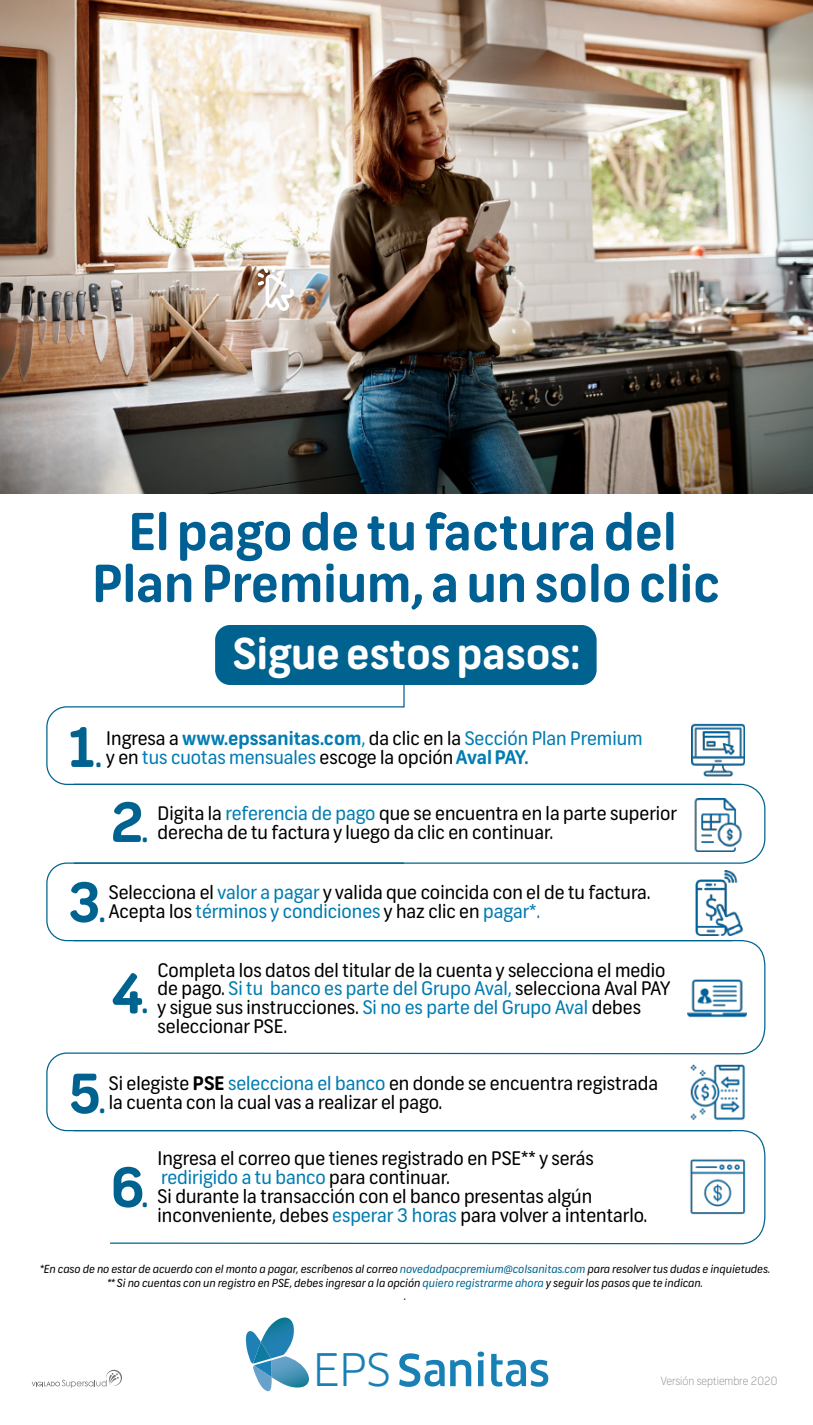
<style>
.page{position:relative;width:813px;height:1425px;background:#fff}
.page>*{position:absolute;margin:0;border:0;box-sizing:border-box;transform-origin:0 0}
.t1{font:700 54px "FNB Sans";color:#00638f}
.t2{font:700 50.88px/51.8px "FNB Sans";color:#006093;text-align:center}
.t3{font:43.88px "Clan Pro";color:#1880b4}
.t4{font:700 42.5px "FNB Sans";color:#fff}
.t5{font:18.75px/18.8px "FNB Sans";color:#000}
.t6{font:18.75px/18.8px "FNB Sans";color:#027cb1}
.t7{font:100 11.38px "FNB Sans";color:#767676}
.t8{font:italic 11.25px/13.5px "FNB Sans";color:#000;text-align:center}
.s1{font-size:30px}
.s2{color:#000}
.s3{font-weight:700}
.s4{color:#027cb1}
.s5{color:#00638f}
</style>
<div class="page">
<img style="left:0;top:0;width:812px;height:494px">
<svg style="left:450px;top:1360px;width:21px;height:26px"></svg>
<svg style="left:477px;top:1352px;width:7px;height:34px"></svg>
<svg style="left:399px;top:1353px;width:45px;height:34px"></svg>
<svg style="left:491px;top:1354px;width:57px;height:33px"></svg>
<svg style="left:246px;top:1318px;width:63px;height:74px"></svg>
<svg style="left:32px;top:1370px;width:90px;height:18px"></svg>
<svg style="left:257px;top:266px;width:37px;height:45px"></svg>
<div style="left:215px;top:625px;width:381px;height:60px;background:#00638f;border-radius:15px"></div>
<svg style="left:46px;top:684px;width:686px;height:101px"></svg>
<svg style="left:46px;top:862px;width:686px;height:77px"></svg>
<svg style="left:46px;top:939px;width:720px;height:193px"></svg>
<svg style="left:73px;top:1129px;width:693px;height:116px"></svg>
<svg style="left:73px;top:783px;width:693px;height:81px"></svg>
<img style="left:686px;top:870px;width:57px;height:65px">
<img style="left:691px;top:799px;width:53px;height:52px">
<img style="left:691px;top:724px;width:53px;height:52px">
<img style="left:688px;top:969px;width:58px;height:58px">
<img style="left:689px;top:1159px;width:56px;height:56px">
<img style="left:689px;top:1064px;width:56px;height:56px">
<h2 class="t2" style="left:93px;top:506px;width:629px">El pago de tu factura del<br>Plan Premium, a un solo clic</h2>
<h3 class="t4" style="left:233px;top:628px;width:349px">Sigue estos pasos:</h3>
<h1 class="t1" style="left:64px;top:714px;width:40px">1<span class="s1">.</span></h1>
<p class="t6" style="left:106px;top:729px;width:538px"><span class="s2">Ingresa a</span> <span class="s3">www.epssanitas.com</span>, <span class="s2">da clic en la</span> Sección Plan Premium <span class="s2">y en</span> tus cuotas mensuales <span class="s2">escoge la opción</span> <span class="s3">Aval PAY.</span></p>
<h1 class="t1" style="left:110px;top:789px;width:40px">2<span class="s1">.</span></h1>
<p class="t5" style="left:158px;top:804px;width:521px">Digita la <span class="s4">referencia de pago</span> que se encuentra en la parte superior derecha de tu factura y luego da clic en continuar.</p>
<h1 class="t1" style="left:67px;top:869px;width:40px">3<span class="s1">.</span></h1>
<p class="t5" style="left:109px;top:883px;width:543px">Selecciona el <span class="s4">valor a pagar</span> y valida que coincida con el de tu factura.<br>Acepta los <span class="s4">términos y condiciones</span> y haz clic en <span class="s4">pagar*.</span></p>
<h1 class="t1" style="left:110px;top:961px;width:40px">4<span class="s1">.</span></h1>
<p class="t5" style="left:158px;top:961px;width:514px">Completa los datos del titular de la cuenta y selecciona el medio de pago. <span class="s4">Si tu banco es parte del Grupo Aval,</span> selecciona Aval PAY y sigue sus instrucciones. <span class="s4">Si no es parte del Grupo Aval</span> debes seleccionar PSE.</p>
<h1 class="t1" style="left:67px;top:1061px;width:40px">5<span class="s1">.</span></h1>
<p class="t5" style="left:109px;top:1074px;width:550px">Si elegiste <span class="s3">PSE</span> <span class="s4">selecciona el banco</span> en donde se encuentra registrada la cuenta con la cual vas a realizar el pago.</p>
<h1 class="t1" style="left:110px;top:1154px;width:40px">6<span class="s1">.</span></h1>
<p class="t5" style="left:158px;top:1149px;width:491px">Ingresa el correo que tienes registrado en PSE** y serás <span class="s4">redirigido a tu banco</span> para continuar.<br>Si durante la transacción con el banco presentas algún inconveniente, debes <span class="s4">esperar 3 horas</span> para volver a intentarlo.</p>
<p class="t8" style="left:40px;top:1263px;width:731px">*En caso de no estar de acuerdo con el monto a pagar, escríbenos al correo <span class="s5">novedadpacpremium@colsanitas.com</span> para resolver tus dudas e inquietudes. ** Si no cuentas con un registro en PSE, debes ingresar a la opción <span class="s5">quiero registrarme ahora</span> y seguir los pasos que te indican.<br>.</p>
<h3 class="t3" style="left:312px;top:1344px;width:80px">EPS</h3>
<p class="t7" style="left:660px;top:1374px;width:118px">Versión septiembre 2020</p>
</div>
